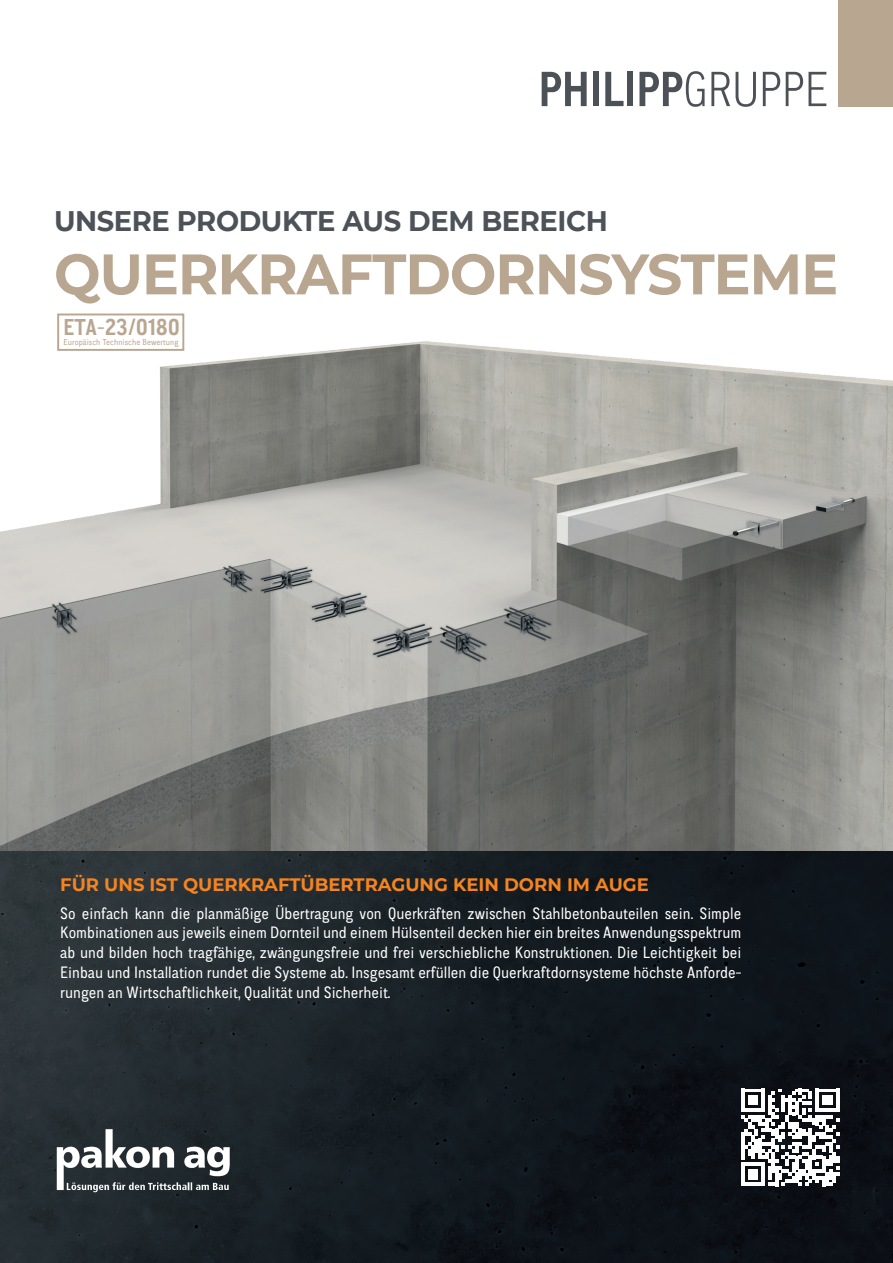
<style>
.page{position:relative;width:893px;height:1263px;background:#fff}
.page>*{position:absolute;margin:0;border:0;box-sizing:border-box;transform-origin:0 0}
.t1{font:700 57px "Montserrat";letter-spacing:-.02em;color:#b8a690}
.t2{font:700 28.2px "Montserrat";letter-spacing:-.015em;color:#4c5258}
.t3{font:700 22.95px "CA Normal";letter-spacing:.01em;color:#b8a690}
.t4{font:700 18px "Montserrat";color:#f58420}
.t5{font:16.5px/19.8px "CA Normal";color:#fff;text-align:justify}
.t6{font:8.55px "CA Normal";letter-spacing:.01em;color:#b8a690}
</style>
<div class="page">
<img style="left:0;top:851px;width:893px;height:412px">
<svg style="left:741px;top:1089px;width:98px;height:97px"></svg>
<div style="left:839px;top:0;width:54px;height:106px;background:#b8a690"></div>
<svg style="left:542px;top:72px;width:45px;height:34px"></svg>
<div style="left:593px;top:72px;width:6px;height:34px;background:#4c5157"></div>
<svg style="left:605px;top:72px;width:19px;height:34px"></svg>
<div style="left:627px;top:72px;width:6px;height:34px;background:#4c5157"></div>
<svg style="left:639px;top:71px;width:66px;height:36px"></svg>
<svg style="left:711px;top:72px;width:19px;height:34px"></svg>
<svg style="left:736px;top:72px;width:20px;height:35px"></svg>
<svg style="left:763px;top:72px;width:17px;height:34px"></svg>
<svg style="left:786px;top:72px;width:40px;height:34px"></svg>
<img style="left:54px;top:1127px;width:183px;height:68px">
<img style="left:0;top:313px;width:893px;height:538px">
<div style="left:57px;top:313px;width:127px;height:38px;border:2px solid #b8a690"></div>
<h2 class="t2" style="left:54px;top:201px;width:555px">UNSERE PRODUKTE AUS DEM BEREICH</h2>
<h1 class="t1" style="left:54px;top:233px;width:786px">QUERKRAFTDORNSYSTEME</h1>
<h3 class="t3" style="left:63px;top:311px;width:118px">ETA-23/0180</h3>
<p class="t6" style="left:63px;top:337px;width:117px">Europäisch Technische Bewertung</p>
<p class="t4" style="left:60px;top:872px;width:590px">FÜR UNS IST QUERKRAFTÜBERTRAGUNG KEIN DORN IM AUGE</p>
<p class="t5" style="left:60px;top:902px;width:683px">So einfach kann die planmäßige Übertragung von Querkräften zwischen Stahlbetonbauteilen sein. Simple Kombinationen aus jeweils einem Dornteil und einem Hülsenteil decken hier ein breites Anwendungsspektrum ab und bilden hoch tragfähige, zwängungsfreie und frei verschiebliche Konstruktionen. Die Leichtigkeit bei Einbau und Installation rundet die Systeme ab. Insgesamt erfüllen die Querkraftdornsysteme höchste Anforde&shy;rungen an Wirtschaftlichkeit, Qualität und Sicherheit.</p>
</div>
